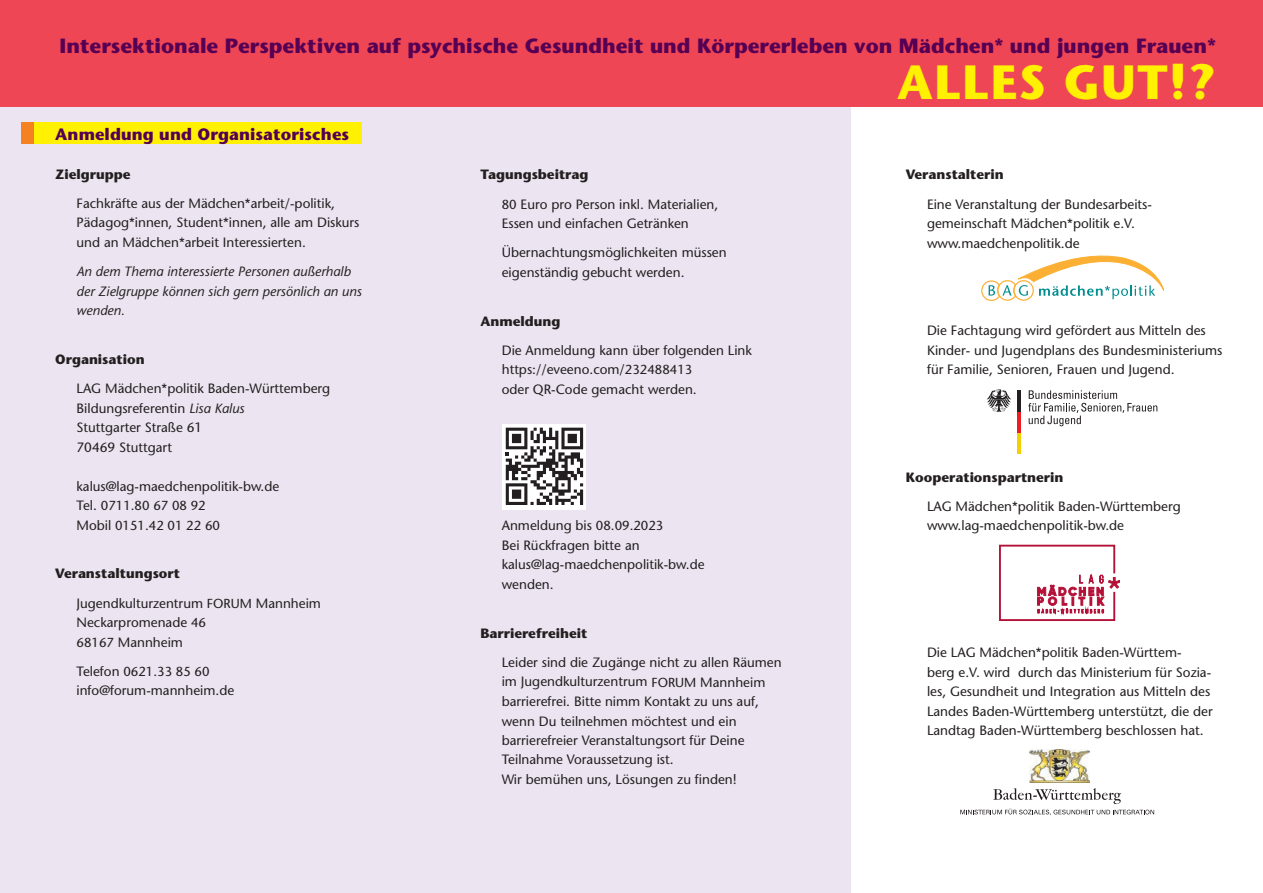
<style>
.page{position:relative;width:1263px;height:893px;background:#fff}
.page>*{position:absolute;margin:0;border:0;box-sizing:border-box;transform-origin:0 0}
.t1{font:700 48px "Stone Sans";letter-spacing:.03em;color:#fff101}
.t2{font:700 20.55px "Stone Sans";color:#560054}
.t3{font:700 16.5px "Stone Sans";letter-spacing:.005em;color:#560054}
.t4{font:13.5px/19.5px "Stone Sans";color:#231f20}
.t5{font:italic 13.5px/19.5px "Stone Sans";color:#231f20}
.t6{font:700 13.5px "Stone Sans";color:#231f20}
.t7{font:13.05px/19.5px "Stone Sans";color:#231f20}
.s1{font-style:italic}
.s2{font-size:13.5px}
.s3{font-weight:700}
.s4{font-size:13.05px}
</style>
<div class="page">
<svg style="left:960px;top:788px;width:194px;height:27px"></svg>
<div style="left:0;top:102px;width:850px;height:790px;background:#ece5f1"></div>
<div style="left:21px;top:123px;width:13px;height:21px;background:#f58220"></div>
<div style="left:34px;top:123px;width:327px;height:21px;background:#fff101"></div>
<div style="left:850px;top:0;width:413px;height:106px;background:#ef4655"></div>
<div style="left:0;top:0;width:425px;height:106px;background:#ef4655"></div>
<div style="left:425px;top:0;width:425px;height:106px;background:#ef4655"></div>
<svg style="left:981px;top:256px;width:183px;height:45px"></svg>
<svg style="left:999px;top:545px;width:121px;height:76px"></svg>
<div style="left:502px;top:424px;width:83px;height:85px;background:linear-gradient(to right,#fff,#fff)"></div>
<svg style="left:506px;top:428px;width:77px;height:77px;background:#929090"></svg>
<img style="left:1030px;top:750px;width:59px;height:33px">
<svg style="left:1028px;top:390px;width:129px;height:36px"></svg>
<hr style="left:1017px;top:432px;width:4px;height:21px;background:#f4cf02">
<hr style="left:1017px;top:411px;width:4px;height:21px;background:#ee1d23">
<hr style="left:1017px;top:390px;width:4px;height:21px;background:#231f20">
<svg style="left:987px;top:389px;width:24px;height:23px"></svg>
<h2 class="t2" style="left:60px;top:38px;width:1158px">Intersektionale Perspektiven auf psychische Gesundheit und Körpererleben von Mädchen* und jungen Frauen*</h2>
<p class="t3" style="left:55px;top:128px;width:295px">Anmeldung und Organisatorisches</p>
<p class="t6" style="left:55px;top:169px;width:77px">Zielgruppe</p>
<p class="t4" style="left:77px;top:195px;width:284px">Fachkräfte aus der Mädchen*arbeit/-politik,<br>Pädagog*innen, Student*innen, alle am Diskurs und an Mädchen*arbeit Interessierten.</p>
<p class="t5" style="left:77px;top:263px;width:287px">An dem Thema interessierte Personen außerhalb der Zielgruppe können sich gern persönlich an uns wenden.</p>
<p class="t6" style="left:55px;top:354px;width:91px">Organisation</p>
<p class="t4" style="left:77px;top:380px;width:255px">LAG Mädchen*politik Baden-Württemberg<br>Bildungsreferentin <span class="s1">Lisa Kalus<br></span>Stuttgarter Straße 61<br>70469 Stuttgart</p>
<p class="t4" style="left:77px;top:478px;width:204px">kalus@lag-maedchenpolitik-bw.de</p>
<p class="t7" style="left:77px;top:497px;width:145px"><span class="s2">Tel.</span> 0711.80 67 08 92<br><span class="s2">Mobil</span> 0151.42 01 22 60</p>
<p class="t4" style="left:77px;top:561px;width:246px;line-height:29.2px;text-indent:-21px"><span class="s3">Veranstaltungsort<br></span>Jugendkulturzentrum <span class="s4">FORUM</span> Mannheim</p>
<p class="t4" style="left:77px;top:614px;width:131px">Neckarpromenade <span class="s4">46<br>68167</span> Mannheim</p>
<p class="t7" style="left:77px;top:663px;width:135px"><span class="s2">Telefon</span> 0621.33 85 60</p>
<p class="t4" style="left:77px;top:682px;width:159px">info@forum-mannheim.de</p>
<p class="t4" style="left:502px;top:162px;width:218px;line-height:29.2px;text-indent:-21px"><span class="s3">Tagungsbeitrag<br></span><span class="s4">80</span> Euro pro Person inkl. Materialien,</p>
<p class="t4" style="left:502px;top:210px;width:226px;line-height:29.2px">Essen und einfachen Getränken<br>Übernachtungsmöglichkeiten müssen</p>
<p class="t4" style="left:502px;top:264px;width:184px">eigenständig gebucht werden.</p>
<p class="t6" style="left:480px;top:316px;width:82px">Anmeldung</p>
<p class="t4" style="left:502px;top:342px;width:252px">Die Anmeldung kann über folgenden Link https://eveeno.com/<span class="s4">232488413<br></span>oder QR-Code gemacht werden.</p>
<p class="t4" style="left:502px;top:517px;width:204px">Anmeldung bis <span class="s4">08.09.2023<br></span>Bei Rückfragen bitte an kalus@lag-maedchenpolitik-bw.de wenden.</p>
<p class="t6" style="left:480px;top:628px;width:108px">Barrierefreiheit</p>
<p class="t4" style="left:502px;top:654px;width:281px">Leider sind die Zugänge nicht zu allen Räumen im Jugendkulturzentrum <span class="s4">FORUM</span> Mannheim barrierefrei. Bitte nimm Kontakt zu uns auf, wenn Du teilnehmen möchtest und ein barrierefreier Veranstaltungsort für Deine Teilnahme Voraussetzung ist.<br>Wir bemühen uns, Lösungen zu finden!</p>
<h1 class="t1" style="left:897px;top:64px;width:320px">ALLES GUT!?</h1>
<p class="t6" style="left:906px;top:170px;width:99px">Veranstalterin</p>
<p class="t4" style="left:927px;top:196px;width:226px">Eine Veranstaltung der Bundesarbeits&shy;gemeinschaft Mädchen*politik e.V. www.maedchenpolitik.de</p>
<p class="t4" style="left:927px;top:322px;width:297px">Die Fachtagung wird gefördert aus Mitteln des<br>Kinder- und Jugendplans des Bundesministeriums für Familie, Senioren, Frauen und Jugend.</p>
<p class="t6" style="left:906px;top:472px;width:159px">Kooperationspartnerin</p>
<p class="t4" style="left:927px;top:498px;width:255px">LAG Mädchen*politik Baden-Württemberg www.lag-maedchenpolitik-bw.de</p>
<p class="t4" style="left:927px;top:644px;width:287px">Die LAG Mädchen*politik Baden-Württem-<br>berg e.V. wird durch das Ministerium für Sozia&shy;les, Gesundheit und Integration aus Mitteln des Landes Baden-Württemberg unterstützt, die der Landtag Baden-Württemberg beschlossen hat.</p>
</div>
